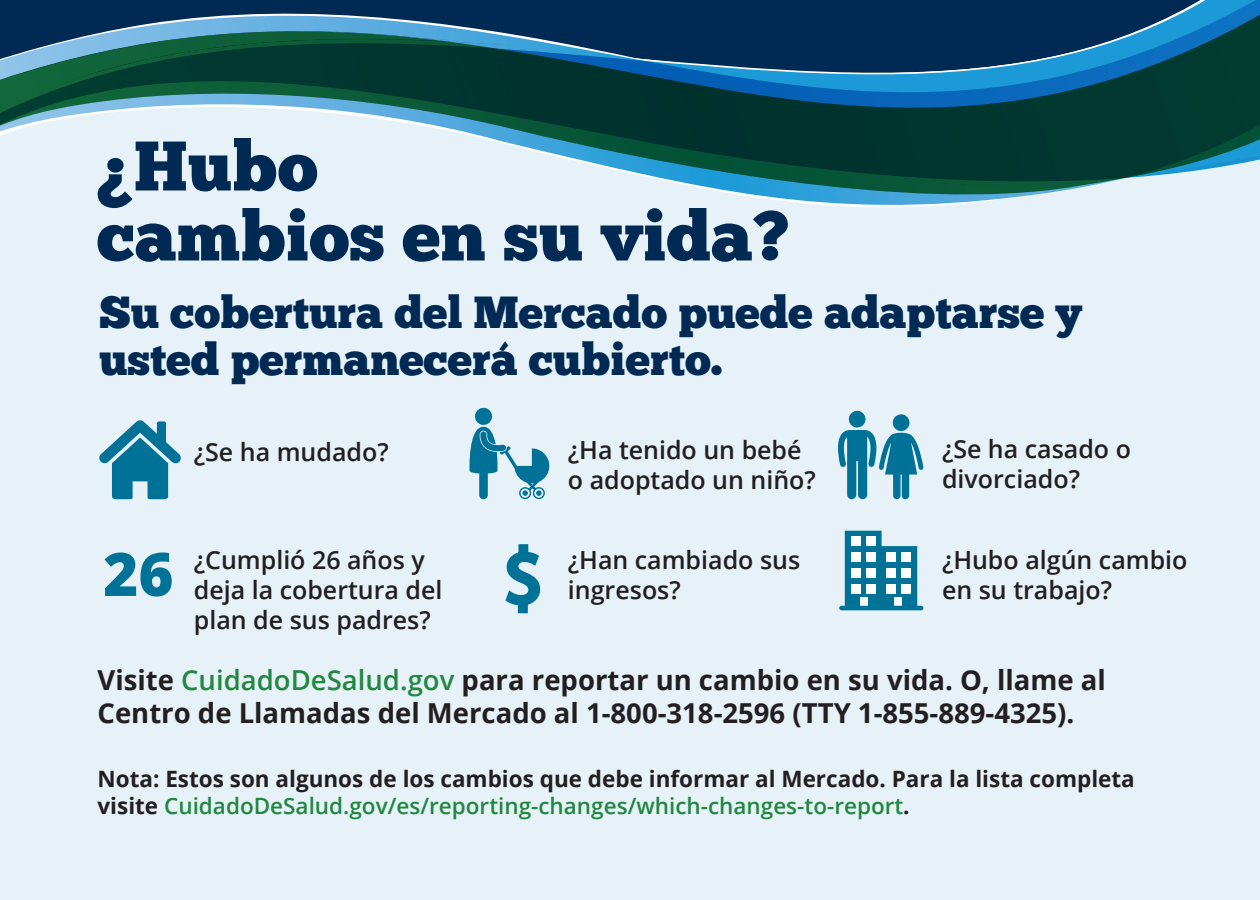
<style>
.page{position:relative;width:1260px;height:900px;background:#fff}
.page>*{position:absolute;margin:0;border:0;box-sizing:border-box;transform-origin:0 0}
.t1{font:70px/70px "Chunk Five";color:#002953}
.t2{font:800 60px "Open Sans";color:#007297}
.t3{font:45px/47.5px "Chunk Five";color:#002953}
.t4{font:700 27.5px "Open Sans";color:#231f20}
.t5{font:600 25px/30px "Open Sans";color:#231f20}
.t6{font:700 22.5px/27.5px "Open Sans";color:#231f20}
.s1{font-weight:600;color:#218741}
</style>
<div class="page">
<div style="left:0;top:221px;width:1260px;height:679px;background:#e6f2f8"></div>
<svg style="left:0;top:194px;width:1260px;height:27px"></svg>
<svg style="left:0;top:181px;width:1260px;height:13px;fill:#e6f2f8"></svg>
<svg style="left:0;top:0;width:1260px;height:181px"></svg>
<svg style="left:468px;top:407px;width:81px;height:92px"></svg>
<div style="left:845px;top:531px;width:37px;height:77px;background:#007297"></div>
<div style="left:880px;top:546px;width:37px;height:62px;background:#007297"></div>
<div style="left:851px;top:536px;width:10px;height:10px;background:#fff"></div>
<div style="left:866px;top:536px;width:10px;height:10px;background:#fff"></div>
<div style="left:851px;top:552px;width:10px;height:10px;background:#fff"></div>
<div style="left:866px;top:552px;width:10px;height:10px;background:#fff"></div>
<div style="left:886px;top:552px;width:10px;height:10px;background:#fff"></div>
<div style="left:901px;top:552px;width:10px;height:10px;background:#fff"></div>
<div style="left:886px;top:568px;width:10px;height:10px;background:#fff"></div>
<div style="left:901px;top:568px;width:10px;height:10px;background:#fff"></div>
<div style="left:886px;top:584px;width:10px;height:10px;background:#fff"></div>
<div style="left:901px;top:584px;width:10px;height:10px;background:#fff"></div>
<div style="left:851px;top:568px;width:10px;height:10px;background:#fff"></div>
<div style="left:866px;top:568px;width:10px;height:10px;background:#fff"></div>
<div style="left:851px;top:584px;width:10px;height:10px;background:#fff"></div>
<div style="left:866px;top:584px;width:10px;height:10px;background:#fff"></div>
<div style="left:860px;top:597px;width:7px;height:9px;background:#fff"></div>
<div style="left:894px;top:597px;width:8px;height:9px;background:#fff"></div>
<div style="left:839px;top:606px;width:84px;height:4px;border:2px solid #007297"></div>
<svg style="left:99px;top:420px;width:82px;height:79px"></svg>
<svg style="left:503px;top:542px;width:40px;height:74px"></svg>
<svg style="left:838px;top:410px;width:86px;height:89px"></svg>
<h1 class="t1" style="left:98px;top:131px;width:693px">¿Hubo<br>cambios en su vida?</h1>
<h2 class="t3" style="left:99px;top:288px;width:984px">Su cobertura del Mercado puede adaptarse y usted permanecerá cubierto.</h2>
<h2 class="t2" style="left:103px;top:529px;width:72px">26</h2>
<p class="t5" style="left:194px;top:436px;width:196px">¿Se ha mudado?</p>
<p class="t5" style="left:568px;top:434px;width:249px">¿Ha tenido un bebé o adoptado un niño?</p>
<p class="t5" style="left:942px;top:434px;width:191px">¿Se ha casado o divorciado?</p>
<p class="t5" style="left:194px;top:545px;width:250px">¿Cumplió 26 años y deja la cobertura del plan de sus padres?</p>
<p class="t5" style="left:942px;top:545px;width:247px">¿Hubo algún cambio en su trabajo?</p>
<p class="t5" style="left:568px;top:545px;width:234px">¿Han cambiado sus ingresos?</p>
<p class="t4" style="left:98px;top:661px;width:1010px">Visite <span class="s1">CuidadoDeSalud.gov</span> para reportar un cambio en su vida. O, llame al</p>
<p class="t4" style="left:98px;top:694px;width:978px">Centro de Llamadas del Mercado al 1-800-318-2596 (TTY 1-855-889-4325).</p>
<p class="t6" style="left:98px;top:764px;width:1039px">Nota: Estos son algunos de los cambios que debe informar al Mercado. Para la lista completa visite <span class="s1">CuidadoDeSalud.gov/es/reporting-changes/which-changes-to-report</span>.</p>
</div>
